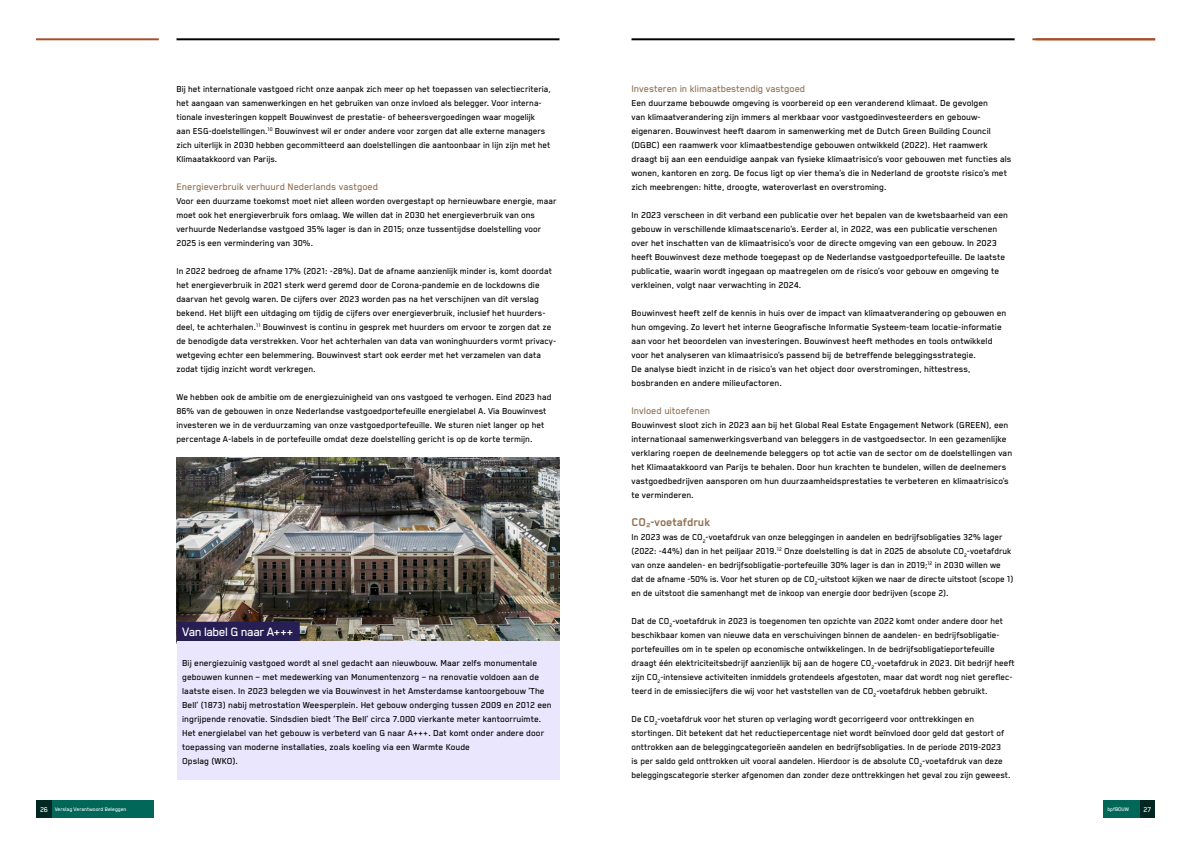
<style>
.page{position:relative;width:1191px;height:842px;background:#fff}
.page>*{position:absolute;margin:0;border:0;box-sizing:border-box;transform-origin:0 0}
.t1{font:500 14px "Blender";letter-spacing:-.035em;color:#fff}
.t2{font:700 13px "Blender";color:#907152}
.t3{font:500 11px "Blender";color:#907152}
.t4{font:500 10px/14px "Blender";letter-spacing:.005em;color:#000}
.t5{font:500 8px "Blender";color:#fff}
.t6{font:500 6px "Blender";color:#fff}
.s1{font-weight:500}
.s2{font-size:8px}
</style>
<div class="page">
<div style="left:52px;top:799px;width:102px;height:18px;background:#006759"></div>
<div style="left:36px;top:799px;width:16px;height:18px;background:#002721"></div>
<hr style="left:176px;top:38px;width:383px;height:2px;background:#000">
<hr style="left:36px;top:38px;width:123px;height:2px;background:#a64f2b">
<div style="left:1139px;top:799px;width:16px;height:18px;background:#002721"></div>
<div style="left:1103px;top:799px;width:36px;height:18px;background:#006759"></div>
<hr style="left:631px;top:38px;width:383px;height:2px;background:#000">
<hr style="left:1032px;top:38px;width:123px;height:2px;background:#a64f2b">
<img style="left:176px;top:457px;width:383px;height:184px">
<div style="left:176px;top:622px;width:124px;height:22px;background:#271e53"></div>
<div style="left:176px;top:641px;width:383px;height:139px;background:#e9e6fd"></div>
<p class="t4" style="left:176px;top:82px;width:376px">Bij het internationale vastgoed richt onze aanpak zich meer op het toepassen van selectiecriteria, het aangaan van samenwerkingen en het gebruiken van onze invloed als belegger. Voor interna&shy;tionale investeringen koppelt Bouwinvest de prestatie- of beheersvergoedingen waar mogelijk aan ESG-doelstellingen.<sup>10</sup> Bouwinvest wil er onder andere voor zorgen dat alle externe managers zich uiterlijk in 2030 hebben gecommitteerd aan doelstellingen die aantoonbaar in lijn zijn met het Klimaatakkoord van Parijs.</p>
<p class="t3" style="left:176px;top:181px;width:203px">Energieverbruik verhuurd Nederlands vastgoed</p>
<p class="t4" style="left:176px;top:194px;width:381px">Voor een duurzame toekomst moet niet alleen worden overgestapt op hernieuwbare energie, maar moet ook het energieverbruik fors omlaag. We willen dat in 2030 het energieverbruik van ons verhuurde Nederlandse vastgoed 35% lager is dan in 2015; onze tussentijdse doelstelling voor 2025 is een vermindering van 30%.</p>
<p class="t4" style="left:176px;top:264px;width:381px">In 2022 bedroeg de afname 17% (2021: -28%). Dat de afname aanzienlijk minder is, komt doordat het energieverbruik in 2021 sterk werd geremd door de Corona-pandemie en de lockdowns die daarvan het gevolg waren. De cijfers over 2023 worden pas na het verschijnen van dit verslag bekend. Het blijft een uitdaging om tijdig de cijfers over energieverbruik, inclusief het huurders&shy;deel, te achterhalen.<sup>11</sup> Bouwinvest is continu in gesprek met huurders om ervoor te zorgen dat ze de benodigde data verstrekken. Voor het achterhalen van data van woninghuurders vormt privacy&shy;wetgeving echter een belemmering. Bouwinvest start ook eerder met het verzamelen van data zodat tijdig inzicht wordt verkregen.</p>
<p class="t4" style="left:176px;top:390px;width:376px">We hebben ook de ambitie om de energiezuinigheid van ons vastgoed te verhogen. Eind 2023 had 86% van de gebouwen in onze Nederlandse vastgoedportefeuille energielabel A. Via Bouwinvest investeren we in de verduurzaming van onze vastgoedportefeuille. We sturen niet langer op het percentage A-labels in de portefeuille omdat deze doelstelling gericht is op de korte termijn.</p>
<h1 class="t1" style="left:182px;top:625px;width:113px">Van label G naar A+++</h1>
<p class="t4" style="left:182px;top:656px;width:371px">Bij energiezuinig vastgoed wordt al snel gedacht aan nieuwbouw. Maar zelfs monumentale gebouwen kunnen – met medewerking van Monumentenzorg – na renovatie voldoen aan de laatste eisen. In 2023 belegden we via Bouwinvest in het Amsterdamse kantoorgebouw ‘The Bell’ (1873) nabij metrostation Weesperplein. Het gebouw onderging tussen 2009 en 2012 een ingrijpende renovatie. Sindsdien biedt ‘The Bell’ circa 7.000 vierkante meter kantoorruimte.<br>Het energielabel van het gebouw is verbeterd van G naar A+++. Dat komt onder andere door toepassing van moderne installaties, zoals koeling via een Warmte Koude<br>Opslag (WKO).</p>
<p class="t3" style="left:631px;top:83px;width:175px">Investeren in klimaatbestendig vastgoed</p>
<p class="t4" style="left:631px;top:96px;width:381px">Een duurzame bebouwde omgeving is voorbereid op een veranderend klimaat. De gevolgen<br>van klimaatverandering zijn immers al merkbaar voor vastgoedinvesteerders en gebouw&shy;eigenaren. Bouwinvest heeft daarom in samenwerking met de Dutch Green Building Council (DGBC) een raamwerk voor klimaatbestendige gebouwen ontwikkeld (2022). Het raamwerk draagt bij aan een eenduidige aanpak van fysieke klimaatrisico’s voor gebouwen met functies als wonen, kantoren en zorg. De focus ligt op vier thema’s die in Nederland de grootste risico’s met zich meebrengen: hitte, droogte, wateroverlast en overstroming.</p>
<p class="t4" style="left:631px;top:208px;width:378px">In 2023 verscheen in dit verband een publicatie over het bepalen van de kwetsbaarheid van een gebouw in verschillende klimaatscenario’s. Eerder al, in 2022, was een publicatie verschenen over het inschatten van de klimaatrisico’s voor de directe omgeving van een gebouw. In 2023 heeft Bouwinvest deze methode toegepast op de Nederlandse vastgoedportefeuille. De laatste publicatie, waarin wordt ingegaan op maatregelen om de risico’s voor gebouw en omgeving te verkleinen, volgt naar verwachting in 2024.</p>
<p class="t4" style="left:631px;top:306px;width:376px">Bouwinvest heeft zelf de kennis in huis over de impact van klimaatverandering op gebouwen en hun omgeving. Zo levert het interne Geografische Informatie Systeem-team locatie-informatie aan voor het beoordelen van investeringen. Bouwinvest heeft methodes en tools ontwikkeld voor het analyseren van klimaatrisico’s passend bij de betreffende beleggingsstrategie.<br>De analyse biedt inzicht in de risico’s van het object door overstromingen, hittestress, bosbranden en andere milieufactoren.</p>
<p class="t3" style="left:631px;top:405px;width:80px">Invloed uitoefenen</p>
<p class="t4" style="left:631px;top:418px;width:382px">Bouwinvest sloot zich in 2023 aan bij het Global Real Estate Engagement Network (GREEN), een internationaal samenwerkingsverband van beleggers in de vastgoedsector. In een gezamenlijke verklaring roepen de deelnemende beleggers op tot actie van de sector om de doelstellingen van het Klimaatakkoord van Parijs te behalen. Door hun krachten te bundelen, willen de deelnemers vastgoedbedrijven aansporen om hun duurzaamheidsprestaties te verbeteren en klimaatrisico’s te verminderen.</p>
<h2 class="t2" style="left:631px;top:515px;width:80px">CO<span class="s1">2</span>-voetafdruk</h2>
<p class="t4" style="left:631px;top:530px;width:383px">In 2023 was de CO<sub>2</sub>-voetafdruk van onze beleggingen in aandelen en bedrijfsobligaties 32% lager (2022: -44%) dan in het peiljaar 2019.<sup>12</sup> Onze doelstelling is dat in 2025 de absolute CO<sub>2</sub>-voetafdruk van onze aandelen- en bedrijfsobligatie-portefeuille 30% lager is dan in 2019;<sup>12</sup> in 2030 willen we dat de afname -50% is. Voor het sturen op de CO<sub>2</sub>-uitstoot kijken we naar de directe uitstoot (scope 1) en de uitstoot die samenhangt met de inkoop van energie door bedrijven (scope 2).</p>
<p class="t4" style="left:631px;top:614px;width:385px">Dat de CO<sub>2</sub>-voetafdruk in 2023 is toegenomen ten opzichte van 2022 komt onder andere door het beschikbaar komen van nieuwe data en verschuivingen binnen de aandelen- en bedrijfsobligatie&shy;portefeuilles om in te spelen op economische ontwikkelingen. In de bedrijfsobligatieportefeuille draagt één elektriciteitsbedrijf aanzienlijk bij aan de hogere CO<sub>2</sub>-voetafdruk in 2023. Dit bedrijf heeft zijn CO<sub>2</sub>-intensieve activiteiten inmiddels grotendeels afgestoten, maar dat wordt nog niet gereflec&shy;teerd in de emissiecijfers die wij voor het vaststellen van de CO<sub>2</sub>-voetafdruk hebben gebruikt.</p>
<p class="t4" style="left:631px;top:712px;width:380px">De CO<sub>2</sub>-voetafdruk voor het sturen op verlaging wordt gecorrigeerd voor onttrekkingen en stortingen. Dit betekent dat het reductiepercentage niet wordt beïnvloed door geld dat gestort of onttrokken aan de beleggingcategorieën aandelen en bedrijfsobligaties. In de periode 2019-2023<br>is per saldo geld onttrokken uit vooral aandelen. Hierdoor is de absolute CO<sub>2</sub>-voetafdruk van deze beleggingscategorie sterker afgenomen dan zonder deze onttrekkingen het geval zou zijn geweest.</p>
<p class="t6" style="left:40px;top:806px;width:88px"><span class="s2">26</span> Verslag Verantwoord Beleggen</p>
<p class="t6" style="left:1107px;top:806px;width:23px">bpfBOUW</p>
<p class="t5" style="left:1143px;top:805px;width:9px">27</p>
</div>
